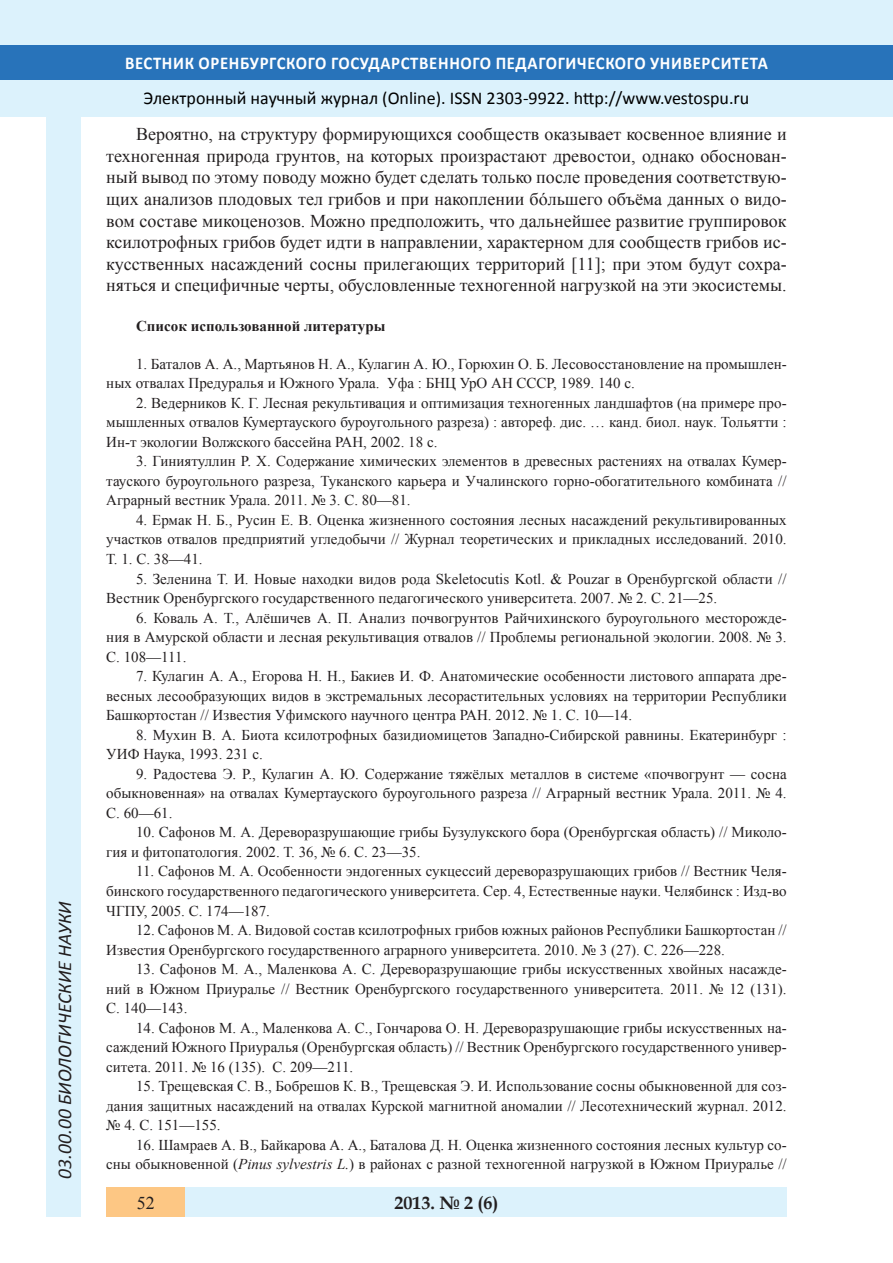
<style>
.page{position:relative;width:893px;height:1263px;background:#fff}
.page>*{position:absolute;margin:0;border:0;box-sizing:border-box;transform-origin:0 0}
.t1{font:italic 19.5px "Calibri";color:#231f20}
.Стиль2{font:18px/21.6px "Times New Roman";color:#231f20;text-align:justify}
.t2{font:18px "Calibri";color:#000}
.t3{font:700 18px "Calibri";letter-spacing:.04em;color:#fff;scale:.93 1}
.t4{font:700 18px "Book Antiqua";color:#231f20}
.Стиль2-2{font:15px/19.5px "Times New Roman";color:#231f20;text-align:justify}
.Стиль2-3{font:700 15px "Times New Roman";color:#231f20}
.s1{font-style:italic}
</style>
<div class="page">
<div style="left:0;top:0;width:893px;height:116px;background:#dcf2fc"></div>
<div style="left:0;top:45px;width:893px;height:34px;background:#2873ba"></div>
<div style="left:106px;top:1188px;width:681px;height:29px;background:#dcf2fc"></div>
<div style="left:106px;top:1188px;width:79px;height:29px;background:#fdc784"></div>
<div style="left:47px;top:116px;width:34px;height:1101px;background:#dcf2fc"></div>
<h1 class="t1" style="left:51px;top:1179px;width:279px;rotate:-90deg">03.00.00 БИОЛОГИЧЕСКИЕ НАУКИ</h1>
<p class="t3" style="left:125px;top:51px;width:693px">ВЕСТНИК ОРЕНБУРГСКОГО ГОСУДАРСТВЕННОГО ПЕДАГОГИЧЕСКОГО УНИВЕРСИТЕТА</p>
<p class="t2" style="left:144px;top:86px;width:607px">Электронный научный журнал (Online). ISSN 2303-9922. http://www.vestospu.ru</p>
<p class="Стиль2" style="left:106px;top:123px;width:682px;text-indent:30px">Вероятно, на структуру формирующихся сообществ оказывает косвенное влияние и техногенная природа грунтов, на которых произрастают древостои, однако обоснован&shy;ный вывод по этому поводу можно будет сделать только после проведения соответствую&shy;щих анализов плодовых тел грибов и при накоплении бóльшего объёма данных о видо&shy;вом составе микоценозов. Можно предположить, что дальнейшее развитие группировок ксилотрофных грибов будет идти в направлении, характерном для сообществ грибов ис&shy;кусственных насаждений сосны прилегающих территорий [11]; при этом будут сохра&shy;няться и специфичные черты, обусловленные техногенной нагрузкой на эти экосистемы.</p>
<p class="Стиль2-3" style="left:136px;top:316px;width:251px">Список использованной литературы</p>
<p class="Стиль2-2" style="left:106px;top:354px;width:682px;text-indent:30px">1. Баталов А. А., Мартьянов Н. А., Кулагин А. Ю., Горюхин О. Б. Лесовосстановление на промышлен&shy;ных отвалах Предуралья и Южного Урала. Уфа : БНЦ УрО АН СССР, 1989. 140 с.</p>
<p class="Стиль2-2" style="left:106px;top:393px;width:682px;text-indent:30px">2. Ведерников К. Г. Лесная рекультивация и оптимизация техногенных ландшафтов (на примере про&shy;мышленных отвалов Кумертауского буроугольного разреза) : автореф. дис. … канд. биол. наук. Тольятти :<br>Ин-т экологии Волжского бассейна РАН, 2002. 18 с.</p>
<p class="Стиль2-2" style="left:106px;top:451px;width:682px;text-indent:30px">3. Гиниятуллин Р. Х. Содержание химических элементов в древесных растениях на отвалах Кумер&shy;тауского буроугольного разреза, Туканского карьера и Учалинского горно-обогатительного комбината // Аграрный вестник Урала. 2011. № 3. С. 80—81.</p>
<p class="Стиль2-2" style="left:106px;top:510px;width:682px;text-indent:30px">4. Ермак Н. Б., Русин Е. В. Оценка жизненного состояния лесных насаждений рекультивированных участков отвалов предприятий угледобычи // Журнал теоретических и прикладных исследований. 2010.<br>Т. 1. С. 38—41.</p>
<p class="Стиль2-2" style="left:106px;top:568px;width:682px;text-indent:30px">5. Зеленина Т. И. Новые находки видов рода Skeletocutis Kotl. &amp; Pouzar в Оренбургской области //<br>Вестник Оренбургского государственного педагогического университета. 2007. № 2. С. 21—25.</p>
<p class="Стиль2-2" style="left:106px;top:608px;width:682px;text-indent:30px">6. Коваль A. Т., Алёшичев А. П. Анализ почвогрунтов Райчихинского буроугольного месторожде&shy;ния в Амурской области и лесная рекультивация отвалов // Проблемы региональной экологии. 2008. № 3.<br>С. 108—111.</p>
<p class="Стиль2-2" style="left:106px;top:666px;width:682px;text-indent:30px">7. Кулагин А. А., Егорова Н. Н., Бакиев И. Ф. Анатомические особенности листового аппарата дре&shy;весных лесообразующих видов в экстремальных лесорастительных условиях на территории Республики Башкортостан // Известия Уфимского научного центра РАН. 2012. № 1. С. 10—14.</p>
<p class="Стиль2-2" style="left:106px;top:725px;width:682px;text-indent:30px">8. Мухин В. А. Биота ксилотрофных базидиомицетов Западно-Сибирской равнины. Екатеринбург :<br>УИФ Наука, 1993. 231 с.</p>
<p class="Стиль2-2" style="left:106px;top:764px;width:682px;text-indent:30px">9. Радостева Э. Р., Кулагин А. Ю. Содержание тяжёлых металлов в системе «почвогрунт — сосна обыкновенная» на отвалах Кумертауского буроугольного разреза // Аграрный вестник Урала. 2011. № 4.<br>С. 60—61.</p>
<p class="Стиль2-2" style="left:106px;top:822px;width:682px;text-indent:30px">10. Сафонов М. А. Дереворазрушающие грибы Бузулукского бора (Оренбургская область) // Миколо&shy;гия и фитопатология. 2002. Т. 36, № 6. С. 23—35.</p>
<p class="Стиль2-2" style="left:106px;top:861px;width:682px;text-indent:30px">11. Сафонов М. А. Особенности эндогенных сукцессий дереворазрушающих грибов // Вестник Челя&shy;бинского государственного педагогического университета. Сер. 4, Естественные науки. Челябинск : Изд-во ЧГПУ, 2005. С. 174—187.</p>
<p class="Стиль2-2" style="left:106px;top:920px;width:682px;text-indent:30px">12. Сафонов М. А. Видовой состав ксилотрофных грибов южных районов Республики Башкортостан //<br>Известия Оренбургского государственного аграрного университета. 2010. № 3 (27). С. 226—228.</p>
<p class="Стиль2-2" style="left:106px;top:959px;width:682px;text-indent:30px">13. Сафонов М. А., Маленкова А. С. Дереворазрушающие грибы искусственных хвойных насажде&shy;ний в Южном Приуралье // Вестник Оренбургского государственного университета. 2011. № 12 (131).<br>С. 140—143.</p>
<p class="Стиль2-2" style="left:106px;top:1018px;width:682px;text-indent:30px">14. Сафонов М. А., Маленкова А. С., Гончарова О. Н. Дереворазрушающие грибы искусственных на&shy;саждений Южного Приуралья (Оренбургская область) // Вестник Оренбургского государственного универ&shy;ситета. 2011. № 16 (135). С. 209—211.</p>
<p class="Стиль2-2" style="left:106px;top:1076px;width:682px;text-indent:30px">15. Трещевская С. В., Бобрешов К. В., Трещевская Э. И. Использование сосны обыкновенной для соз&shy;дания защитных насаждений на отвалах Курской магнитной аномалии // Лесотехнический журнал. 2012. № 4. С. 151—155.</p>
<p class="Стиль2-2" style="left:106px;top:1135px;width:682px;text-align:right">16. Шамраев А. В., Байкарова А. А., Баталова Д. Н. Оценка жизненного состояния лесных культур со-<br>сны обыкновенной (<span class="s1">Pinus sylvestris L.</span>) в районах с разной техногенной нагрузкой в Южном Приуралье //</p>
<p class="Стиль2" style="left:137px;top:1191px;width:19px">52</p>
<p class="t4" style="left:394px;top:1190px;width:106px">2013. № 2 (6)</p>
</div>
